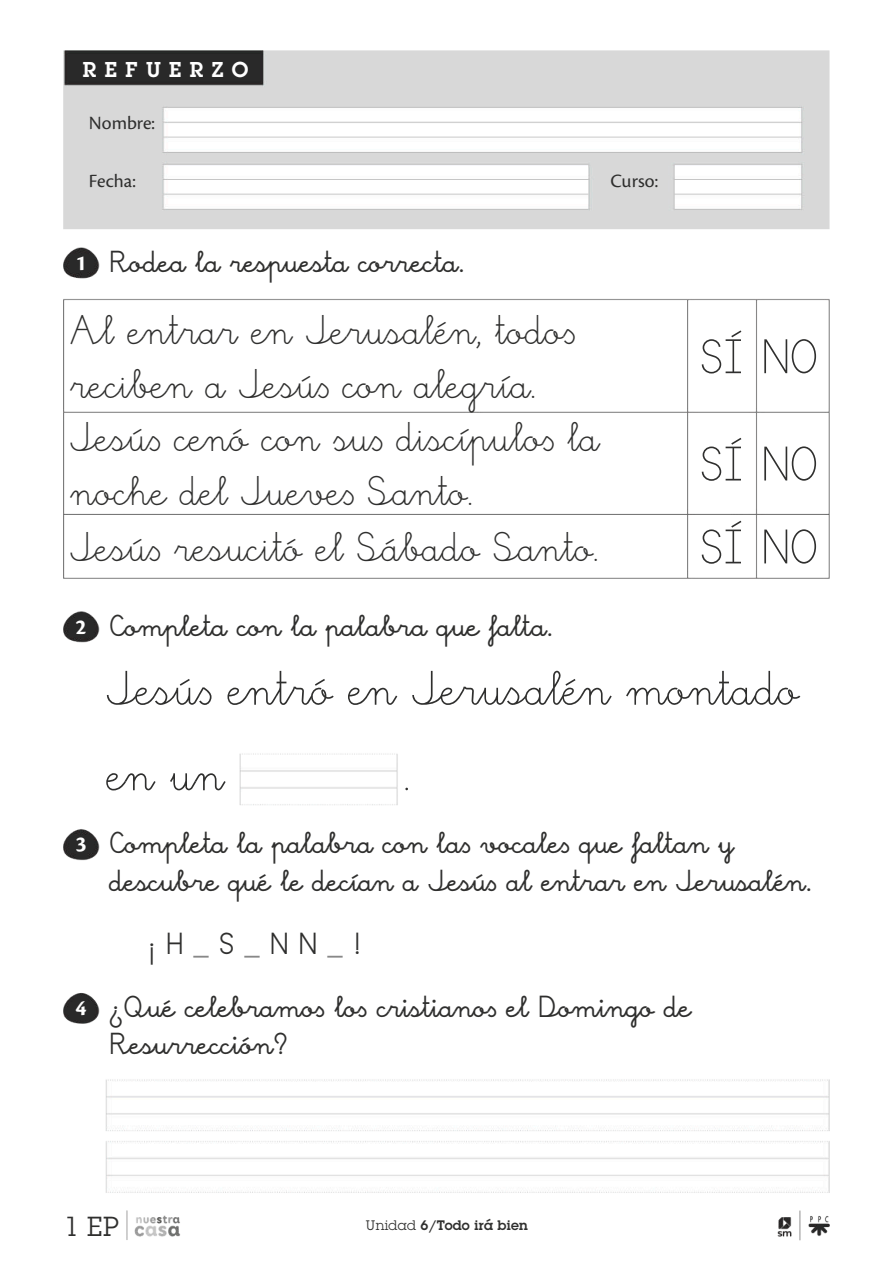
<style>
.page{position:relative;width:893px;height:1263px;background:#fff}
.page>*{position:absolute;margin:0;border:0;box-sizing:border-box;transform-origin:0 0}
.t1{font:52.5px/85.5px "SM Infantil Pauta";color:#2f2f2e}
.t2{font:45px/54px "SM Infantil Pauta";color:#2f2f2e}
.t3{font:700 33px/37.5px "SM Infantil Pauta";color:#2f2f2e}
.t4{font:27px "Lubalin Graph Std";color:#2f2f2e}
.t5{font:600 21px "Lubalin Graph Std";letter-spacing:.4em;color:#fff}
.t6{font:19.5px "Cronos Pro";color:#2f2f2e}
.t7{font:600 13.5px "Lubalin Graph Std";letter-spacing:.02em;color:#2f2f2e}
.s1{font-family:"Cronos Pro";font-size:22.5px;color:#fff}
.s2{color:#888}
.s3{font-weight:400}
</style>
<div class="page">
<img style="left:64px;top:51px;width:766px;height:1189px">
<p class="t5" style="left:83px;top:56px;width:167px">REFUERZO</p>
<p class="t6" style="left:89px;top:111px;width:68px">Nombre:</p>
<p class="t6" style="left:89px;top:170px;width:48px">Fecha:</p>
<p class="t6" style="left:611px;top:170px;width:49px">Curso:</p>
<p class="t3" style="left:75px;top:245px;width:391px"><span class="s1">1</span> Rodea la respuesta correcta.</p>
<h2 class="t2" style="left:70px;top:306px;width:506px">Al entrar en Jerusalén, todo∫ reciben a Jesú∫ con alegría.</h2>
<h2 class="t2" style="left:70px;top:413px;width:531px">Jesú∫ cenó con su∫ discípulo∫ la noche del Jueve∫ Santo.</h2>
<h1 class="t1" style="left:701px;top:318px;width:119px">SÍ NO</h1>
<h1 class="t1" style="left:701px;top:425px;width:119px">SÍ NO</h1>
<h2 class="t2" style="left:70px;top:523px;width:530px">Jesú∫ resucitó el Sábado Santo.</h2>
<h1 class="t1" style="left:701px;top:508px;width:119px">SÍ NO</h1>
<p class="t3" style="left:75px;top:609px;width:479px"><span class="s1">2</span> Completa con la palabra que falta.</p>
<h1 class="t1" style="left:106px;top:649px;width:694px">Jesú∫ entró en Jerusalén montado en un</h1>
<h1 class="t1" style="left:404px;top:735px;width:8px">.</h1>
<p class="t3" style="left:109px;top:826px;width:704px;text-indent:-34px"><span class="s1">3</span> Completa la palabra con la∫ vocale∫ que faltan y descubre qué le decían a Jesú∫ al entrar en Jerusalén.</p>
<p class="t3" style="left:75px;top:914px;width:617px;line-height:63px;text-indent:73px">¡ H <span class="s2">_</span> S <span class="s2">_</span> N N <span class="s2">_</span> !<br><span class="s1">4</span> ¿Qué celebramo∫ lo∫ cristiano∫ el Domingo de</p>
<p class="t3" style="left:109px;top:1027px;width:179px">Resurrección?</p>
<p class="t4" style="left:64px;top:1209px;width:56px">1 EP</p>
<p class="t7" style="left:366px;top:1216px;width:163px"><span class="s3">Unidad</span> 6/Todo irá bien</p>
</div>
